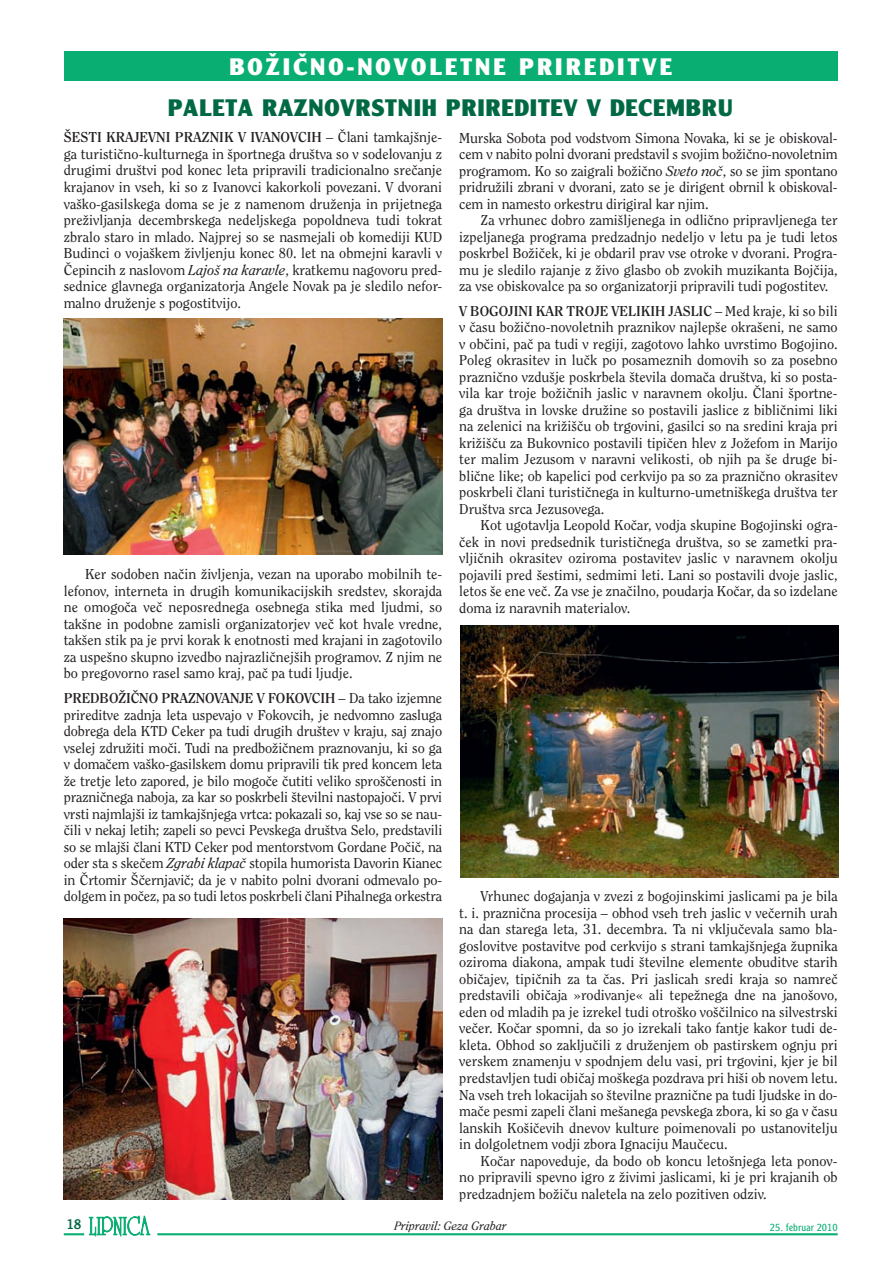
<style>
.page{position:relative;width:893px;height:1263px;background:#fff}
.page>*{position:absolute;margin:0;border:0;box-sizing:border-box;transform-origin:0 0}
.t1{font:23.25px "Clearface Goth UB";color:#006943}
.t2{font:23.25px "Clearface Goth UB";letter-spacing:.1em;color:#fff}
.t3{font:14.25px/16.5px "Clearface O Taa";color:#231f20;text-align:justify}
.t4{font:14.25px "Clearface Goth N";color:#006943}
.t5{font:italic 12px "Clearface O Taa";color:#231f20}
.t6{font:10.5px "Clearface Goth L";color:#09ae73}
.s1{font-weight:700}
.s2{font-style:italic}
</style>
<div class="page">
<div style="left:64px;top:51px;width:774px;height:30px;background:#09ae73"></div>
<hr style="left:157px;top:1233px;width:681px;height:2px;background:#09ae73">
<svg style="left:89px;top:1216px;width:61px;height:20px"></svg>
<hr style="left:64px;top:1233px;width:20px;height:2px;background:#09ae73">
<img style="left:64px;top:319px;width:378px;height:236px">
<img style="left:461px;top:626px;width:377px;height:251px">
<img style="left:64px;top:918px;width:378px;height:281px">
<h1 class="t2" style="left:229px;top:58px;width:445px">BOŽIŒNO-NOVOLETNE PRIREDITVE</h1>
<h1 class="t1" style="left:167px;top:99px;width:567px">PALETA RAZNOVRSTNIH PRIREDITEV V DECEMBRU</h1>
<p class="t3" style="left:64px;top:130px;width:380px"><span class="s1">ŠESTI KRAJEVNI PRAZNIK V IVANOVCIH</span> – Člani tamkajšnje&shy;ga turistično-kulturnega in športnega društva so v sodelovanju z drugimi društvi pod konec leta pripravili tradicionalno srečanje krajanov in vseh, ki so z Ivanovci kakorkoli povezani. V dvorani vaško-gasilskega doma se je z namenom druženja in prijetnega preživljanja decembrskega nedeljskega popoldneva tudi tokrat zbralo staro in mlado. Najprej so se nasmejali ob komediji KUD Budinci o vojaškem življenju konec 80. let na obmejni karavli v Čepincih z naslovom <span class="s2">Lajoš na karavle</span>, kratkemu nagovoru pred&shy;sednice glavnega organizatorja Angele Novak pa je sledilo nefor&shy;malno druženje s pogostitvijo.</p>
<p class="t3" style="left:459px;top:130px;width:380px">Murska Sobota pod vodstvom Simona Novaka, ki se je obiskoval&shy;cem v nabito polni dvorani predstavil s svojim božično-novoletnim programom. Ko so zaigrali božično <span class="s2">Sveto noč</span>, so se jim spontano pridružili zbrani v dvorani, zato se je dirigent obrnil k obiskoval&shy;cem in namesto orkestru dirigiral kar njim.</p>
<p class="t3" style="left:459px;top:213px;width:380px;text-indent:21px">Za vrhunec dobro zamišljenega in odlično pripravljenega ter izpeljanega programa predzadnjo nedeljo v letu pa je tudi letos poskrbel Božiček, ki je obdaril prav vse otroke v dvorani. Progra&shy;mu je sledilo rajanje z živo glasbo ob zvokih muzikanta Bojčija, za vse obiskovalce pa so organizatorji pripravili tudi pogostitev.</p>
<p class="t3" style="left:459px;top:303px;width:380px"><span class="s1">V BOGOJINI KAR TROJE VELIKIH JASLIC</span> – Med kraje, ki so bili v času božično-novoletnih praznikov najlepše okrašeni, ne samo v občini, pač pa tudi v regiji, zagotovo lahko uvrstimo Bogojino.<br>Poleg okrasitev in lučk po posameznih domovih so za posebno praznično vzdušje poskrbela števila domača društva, ki so posta&shy;vila kar troje božičnih jaslic v naravnem okolju. Člani športne&shy;ga društva in lovske družine so postavili jaslice z bibličnimi liki na zelenici na križišču ob trgovini, gasilci so na sredini kraja pri križišču za Bukovnico postavili tipičen hlev z Jožefom in Marijo ter malim Jezusom v naravni velikosti, ob njih pa še druge bi&shy;blične like; ob kapelici pod cerkvijo pa so za praznično okrasitev poskrbeli člani turističnega in kulturno-umetniškega društva ter Društva srca Jezusovega.</p>
<p class="t3" style="left:459px;top:518px;width:380px;text-indent:21px">Kot ugotavlja Leopold Kočar, vodja skupine Bogojinski ogra&shy;ček in novi predsednik turističnega društva, so se zametki pra&shy;vljičnih okrasitev oziroma postavitev jaslic v naravnem okolju pojavili pred šestimi, sedmimi leti. Lani so postavili dvoje jaslic, letos še ene več. Za vse je značilno, poudarja Kočar, da so izdelane doma iz naravnih materialov.</p>
<p class="t3" style="left:64px;top:567px;width:380px;text-indent:21px">Ker sodoben način življenja, vezan na uporabo mobilnih te&shy;lefonov, interneta in drugih komunikacijskih sredstev, skorajda ne omogoča več neposrednega osebnega stika med ljudmi, so takšne in podobne zamisli organizatorjev več kot hvale vredne, takšen stik pa je prvi korak k enotnosti med krajani in zagotovilo za uspešno skupno izvedbo najrazličnejših programov. Z njim ne bo pregovorno rasel samo kraj, pač pa tudi ljudje.</p>
<p class="t3" style="left:64px;top:691px;width:380px"><span class="s1">PREDBOŽIČNO PRAZNOVANJE V FOKOVCIH</span> – Da tako izjemne prireditve zadnja leta uspevajo v Fokovcih, je nedvomno zasluga dobrega dela KTD Ceker pa tudi drugih društev v kraju, saj znajo vselej združiti moči. Tudi na predbožičnem praznovanju, ki so ga v domačem vaško-gasilskem domu pripravili tik pred koncem leta že tretje leto zapored, je bilo mogoče čutiti veliko sproščenosti in prazničnega naboja, za kar so poskrbeli številni nastopajoči. V prvi vrsti najmlajši iz tamkajšnjega vrtca: pokazali so, kaj vse so se nau&shy;čili v nekaj letih; zapeli so pevci Pevskega društva Selo, predstavili so se mlajši člani KTD Ceker pod mentorstvom Gordane Počič, na oder sta s skečem <span class="s2">Zgrabi klapač</span> stopila humorista Davorin Kianec in Črtomir Ščernjavič; da je v nabito polni dvorani odmevalo po&shy;dolgem in počez, pa so tudi letos poskrbeli člani Pihalnega orkestra</p>
<p class="t3" style="left:459px;top:889px;width:380px;text-indent:21px">Vrhunec dogajanja v zvezi z bogojinskimi jaslicami pa je bila t. i. praznična procesija – obhod vseh treh jaslic v večernih urah na dan starega leta, 31. decembra. Ta ni vključevala samo bla&shy;goslovitve postavitve pod cerkvijo s strani tamkajšnjega župnika oziroma diakona, ampak tudi številne elemente obuditve starih običajev, tipičnih za ta čas. Pri jaslicah sredi kraja so namreč predstavili običaja »rodivanje« ali tepežnega dne na janošovo, eden od mladih pa je izrekel tudi otroško voščilnico na silvestrski večer. Kočar spomni, da so jo izrekali tako fantje kakor tudi de&shy;kleta. Obhod so zaključili z druženjem ob pastirskem ognju pri verskem znamenju v spodnjem delu vasi, pri trgovini, kjer je bil predstavljen tudi običaj moškega pozdrava pri hiši ob novem letu.<br>Na vseh treh lokacijah so številne praznične pa tudi ljudske in do&shy;mače pesmi zapeli člani mešanega pevskega zbora, ki so ga v času lanskih Košičevih dnevov kulture poimenovali po ustanovitelju in dolgoletnem vodji zbora Ignaciju Maučecu.</p>
<p class="t3" style="left:459px;top:1153px;width:380px;text-indent:21px">Kočar napoveduje, da bodo ob koncu letošnjega leta ponov&shy;no pripravili spevno igro z živimi jaslicami, ki je pri krajanih ob predzadnjem božiču naletela na zelo pozitiven odziv.</p>
<p class="t4" style="left:66px;top:1219px;width:16px">18</p>
<p class="t6" style="left:770px;top:1223px;width:69px">25. februar 2010</p>
<p class="t5" style="left:395px;top:1221px;width:114px">Pripravil: Geza Grabar</p>
</div>
